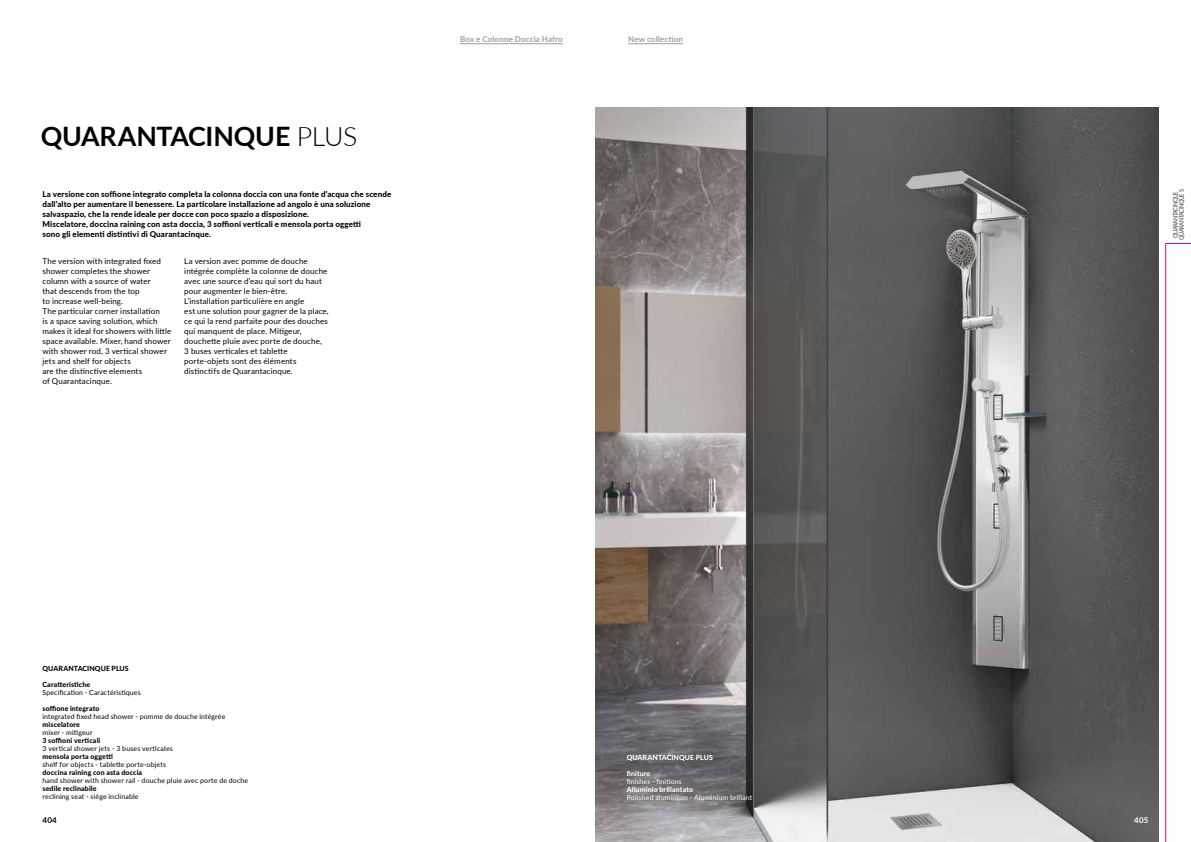
<style>
.page{position:relative;width:1191px;height:842px;background:#fff}
.page>*{position:absolute;margin:0;border:0;box-sizing:border-box;transform-origin:0 0}
.t1{font:700 26.8px "Lato";letter-spacing:-.01em;color:#000}
.t2{font:8px/10px "Lato";letter-spacing:.015em;color:#000}
.t3{font:800 8px/10px "Lato";letter-spacing:.015em;color:#000}
.t4{font:700 8px "Lato";letter-spacing:.015em;color:#9d9d9c}
.t5{font:700 8px "Lato";color:#000}
.t6{font:700 8px "Lato";color:#fff}
.t7{font:7px "Lato";letter-spacing:.02em;color:#000}
.t8{font:800 7px "Lato";letter-spacing:.02em;color:#000}
.t9{font:7px "Lato";letter-spacing:.015em;color:#fff}
.t10{font:800 7px "Lato";letter-spacing:.015em;color:#fff}
.t11{font:500 6.5px/6px "Lato";letter-spacing:-.1em;color:#575756;text-align:center;scale:.89 1}
.s1{font-weight:300}
</style>
<div class="page">
<img style="left:595px;top:108px;width:563px;height:734px">
<hr style="left:1165px;top:244px;width:1px;height:598px;background:#e6007e">
<svg style="left:1165px;top:243px;width:26px;height:1px"></svg>
<hr style="left:460px;top:44px;width:103px;height:1px;background:#9d9d9c">
<hr style="left:628px;top:44px;width:55px;height:1px;background:#9d9d9c">
<h1 class="t1" style="left:41px;top:117px;width:318px">QUARANTACINQUE <span class="s1">PLUS</span></h1>
<p class="t3" style="left:43px;top:189px;width:350px">La versione con soffione integrato completa la colonna doccia con una fonte d’acqua che scende dall’alto per aumentare il benessere. La particolare installazione ad angolo è una soluzione salvaspazio, che la rende ideale per docce con poco spazio a disposizione.<br>Miscelatore, doccina raining con asta doccia, 3 soffioni verticali e mensola porta oggetti<br>sono gli elementi distintivi di Quarantacinque.</p>
<p class="t2" style="left:43px;top:255px;width:130px">The version with integrated fixed shower completes the shower column with a source of water<br>that descends from the top<br>to increase well-being.<br>The particular corner installation<br>is a space saving solution, which makes it ideal for showers with little space available. Mixer, hand shower with shower rod, 3 vertical shower jets and shelf for objects<br>are the distinctive elements<br>of Quarantacinque.</p>
<p class="t2" style="left:184px;top:255px;width:146px">La version avec pomme de douche intégrée complète la colonne de douche avec une source d’eau qui sort du haut pour augmenter le bien-être.<br>L’installation particulière en angle<br>est une solution pour gagner de la place, ce qui la rend parfaite pour des douches qui manquent de place. Mitigeur, douchette pluie avec porte de douche,<br>3 buses verticales et tablette porte-objets sont des éléments distinctifs de Quarantacinque.</p>
<p class="t4" style="left:460px;top:33px;width:104px">Box e Colonne Doccia Hafro</p>
<p class="t4" style="left:628px;top:33px;width:56px">New collection</p>
<p class="t8" style="left:42px;top:664px;width:88px">QUARANTACINQUE PLUS</p>
<p class="t8" style="left:42px;top:680px;width:49px">Caratteristiche</p>
<p class="t7" style="left:42px;top:688px;width:100px">Specification - Caractéristiques</p>
<p class="t8" style="left:42px;top:704px;width:58px">soffione integrato</p>
<p class="t7" style="left:42px;top:712px;width:184px">integrated fixed head shower - pomme de douche intégrée</p>
<p class="t8" style="left:42px;top:720px;width:39px">miscelatore</p>
<p class="t7" style="left:42px;top:728px;width:52px">mixer - mitigeur</p>
<p class="t8" style="left:42px;top:736px;width:59px">3 soffioni verticali</p>
<p class="t7" style="left:42px;top:744px;width:132px">3 vertical shower jets - 3 buses verticales</p>
<p class="t8" style="left:42px;top:752px;width:72px">mensola porta oggetti</p>
<p class="t7" style="left:42px;top:760px;width:125px">shelf for objects - tablette porte-objets</p>
<p class="t8" style="left:42px;top:768px;width:101px">doccina raining con asta doccia</p>
<p class="t7" style="left:42px;top:776px;width:207px">hand shower with shower rail - douche pluie avec porte de doche</p>
<p class="t8" style="left:42px;top:784px;width:56px">sedile reclinabile</p>
<p class="t7" style="left:42px;top:792px;width:98px">reclining seat - siège inclinable</p>
<p class="t5" style="left:43px;top:814px;width:16px">404</p>
<p class="t10" style="left:626px;top:752px;width:88px">QUARANTACINQUE PLUS</p>
<p class="t10" style="left:626px;top:768px;width:25px">finiture</p>
<p class="t9" style="left:626px;top:776px;width:57px">finishes - finitions</p>
<p class="t10" style="left:626px;top:784px;width:68px">Alluminio brillantato</p>
<p class="t9" style="left:626px;top:792px;width:127px">Polished aluminium - Aluminium brillant</p>
<p class="t11" style="left:1172px;top:240px;width:58px;rotate:-90deg">QUARANTACINQUE<br>QUARANTACINQUE S</p>
<p class="t6" style="left:1134px;top:814px;width:16px">405</p>
</div>
